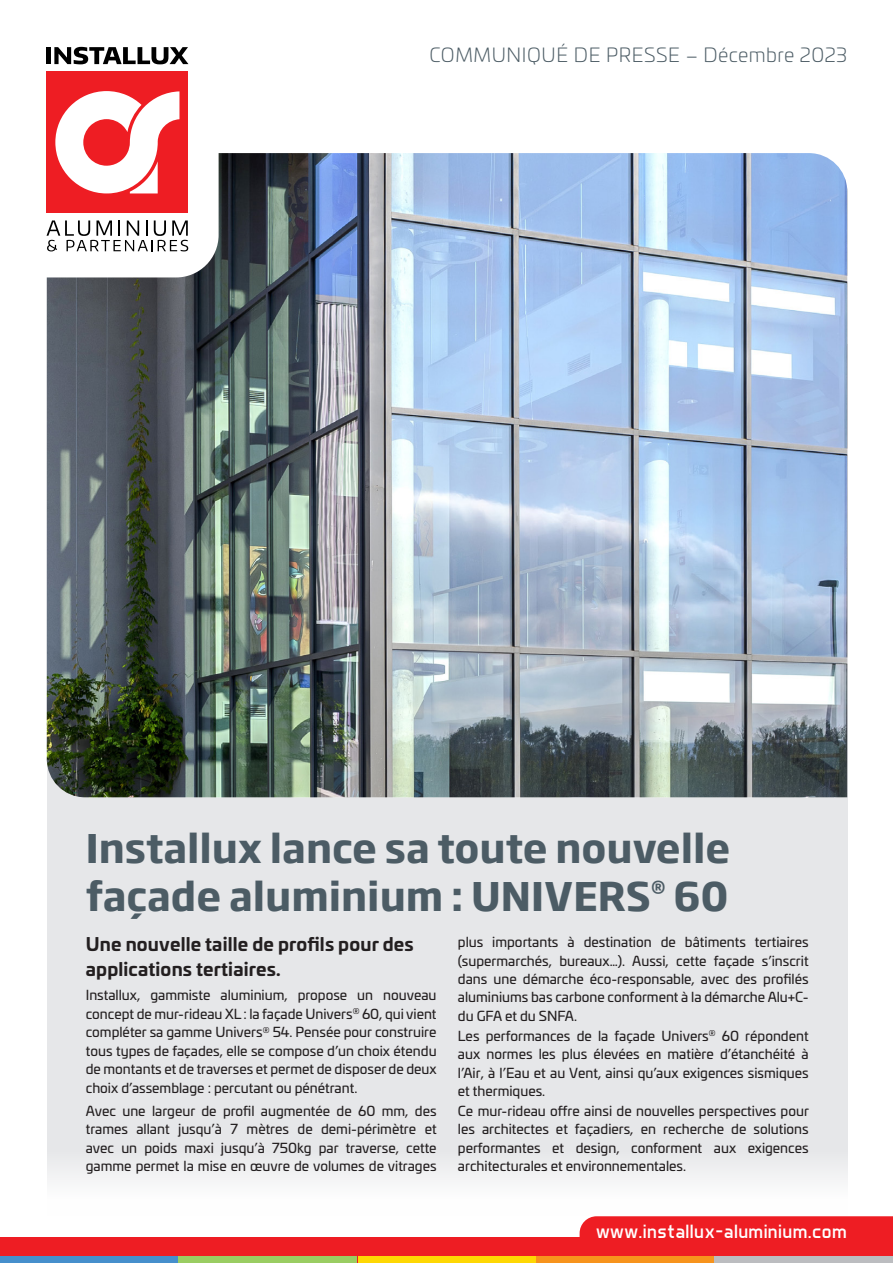
<style>
.page{position:relative;width:893px;height:1263px;background:#fff}
.page>*{position:absolute;margin:0;border:0;box-sizing:border-box;transform-origin:0 0}
.t1{font:700 39px/48px "Soho Gothic Pro";color:#4c5c65}
.t2{font:300 19.5px "Univia Pro";letter-spacing:.03em;color:#4c5c65}
.t3{font:19.5px "Aero Matics";letter-spacing:.02em;color:#fff}
.t4{font:700 18px/24.5px "Univia Pro";letter-spacing:.01em;color:#231f20}
.t5{font:13.5px/18.3px "Univia Pro";color:#231f20;text-align:justify}
</style>
<div class="page">
<div style="left:47px;top:344px;width:800px;height:872px;background:#e6e7e9"></div>
<img style="left:47px;top:153px;width:800px;height:644px">
<div style="left:0;top:1237px;width:893px;height:26px;background:#ee1d23"></div>
<div style="left:580px;top:1216px;width:313px;height:21px;background:#ee1d23"></div>
<div style="left:0;top:1256px;width:179px;height:7px;background:#468fcc"></div>
<div style="left:179px;top:1256px;width:178px;height:7px;background:#9acd62"></div>
<div style="left:358px;top:1256px;width:178px;height:7px;background:#fed703"></div>
<div style="left:536px;top:1256px;width:179px;height:7px;background:#f7931d"></div>
<div style="left:715px;top:1256px;width:178px;height:7px;background:#bcbdc0"></div>
<div style="left:0;top:0;width:219px;height:277px;background:#fff;border-radius:43px"></div>
<div style="left:46px;top:47px;width:5px;height:17px;background:#000"></div>
<svg style="left:54px;top:47px;width:134px;height:17px"></svg>
<div style="left:47px;top:71px;width:141px;height:142px;background:#ee1d23"></div>
<svg style="left:55px;top:91px;width:124px;height:102px"></svg>
<svg style="left:47px;top:220px;width:141px;height:31px"></svg>
<p class="t2" style="left:429px;top:41px;width:419px">COMMUNIQUÉ DE PRESSE – Décembre 2023</p>
<p class="t1" style="left:86px;top:822px;width:646px">Installux lance sa toute nouvelle façade aluminium : UNIVERS<sup>®</sup> 60</p>
<p class="t4" style="left:86px;top:931px;width:329px">Une nouvelle taille de profils pour des applications tertiaires.</p>
<p class="t5" style="left:86px;top:985px;width:352px">Installux, gammiste aluminium, propose un nouveau concept de mur-rideau XL : la façade Univers<sup>®</sup> 60, qui vient compléter sa gamme Univers<sup>®</sup> 54. Pensée pour construire tous types de façades, elle se compose d’un choix étendu de montants et de traverses et permet de disposer de deux choix d’assemblage : percutant ou pénétrant.</p>
<p class="t5" style="left:86px;top:1100px;width:352px">Avec une largeur de profil augmentée de 60 mm, des trames allant jusqu’à 7 mètres de demi-périmètre et avec un poids maxi jusqu’à 750kg par traverse, cette gamme permet la mise en œuvre de volumes de vitrages</p>
<p class="t5" style="left:458px;top:932px;width:352px">plus importants à destination de bâtiments tertiaires (supermarchés, bureaux…). Aussi, cette façade s’inscrit dans une démarche éco-responsable, avec des profilés aluminiums bas carbone conforment à la démarche Alu+C&shy;du GFA et du SNFA.</p>
<p class="t5" style="left:458px;top:1026px;width:352px">Les performances de la façade Univers<sup>®</sup> 60 répondent aux normes les plus élevées en matière d’étanchéité à l’Air, à l’Eau et au Vent, ainsi qu’aux exigences sismiques et thermiques.</p>
<p class="t5" style="left:458px;top:1101px;width:353px">Ce mur-rideau offre ainsi de nouvelles perspectives pour les architectes et façadiers, en recherche de solutions performantes et design, conforment aux exigences architecturales et environnementales.</p>
<p class="t3" style="left:596px;top:1219px;width:252px">www.installux-aluminium.com</p>
</div>
